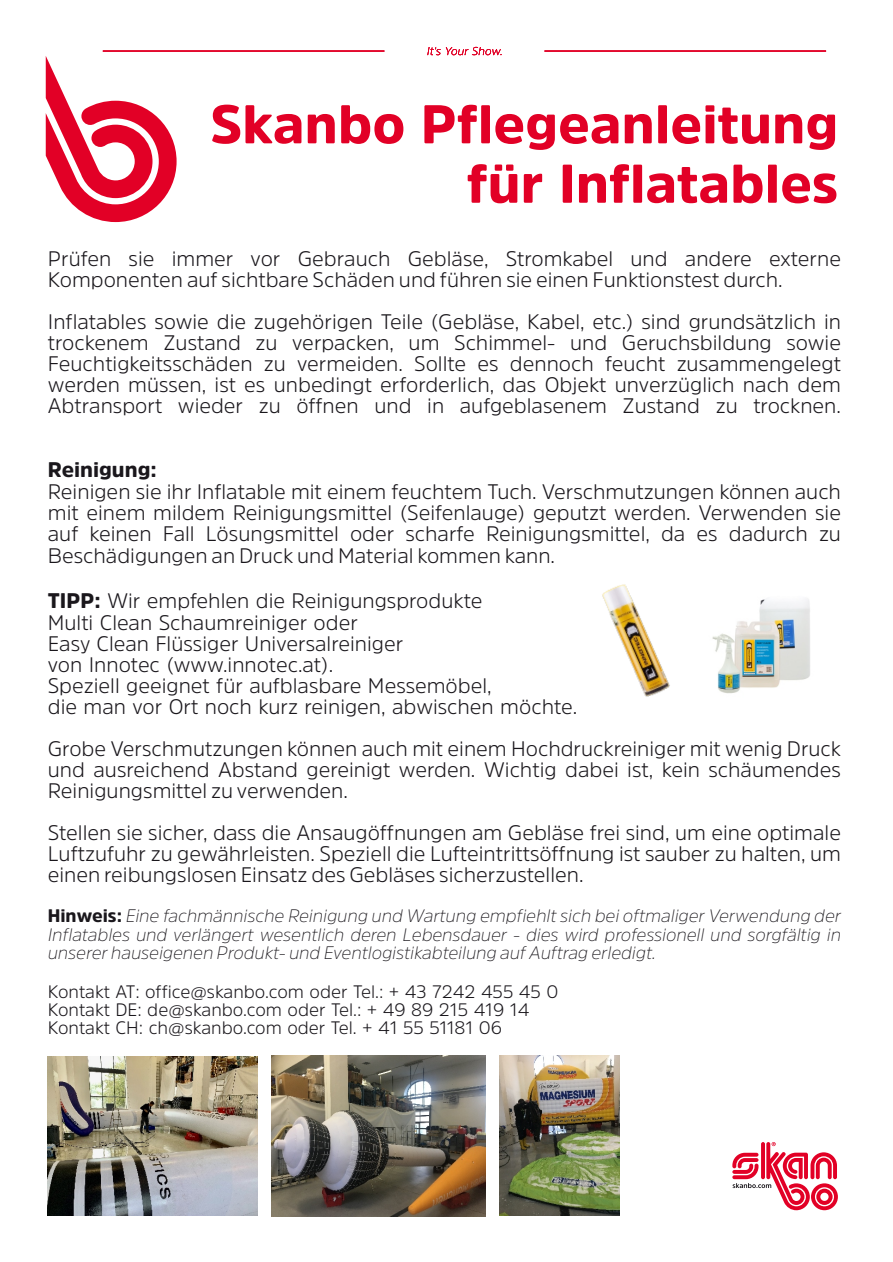
<style>
.page{position:relative;width:893px;height:1262px;background:#fff}
.page>*{position:absolute;margin:0;border:0;box-sizing:border-box;transform-origin:0 0}
.t1{font:700 54px/59.4px "Amsi Pro";color:#e20026;text-align:right}
.t2{font:300 21px/21px "Amsi Pro";color:#1a171c;text-align:justify}
.t3{font:700 21px "Amsi Pro";color:#1a171c}
.t4{font:italic 200 18px/18.5px "Amsi Pro";color:#1a171c;text-align:justify}
.t5{font:300 18px/18px "Amsi Pro";color:#1a171c}
.s1{font-weight:700}
.s2{font-weight:700;font-style:normal}
</style>
<div class="page">
<svg style="left:46px;top:56px;width:130px;height:166px"></svg>
<hr style="left:103px;top:51px;width:281px;height:1px;background:#e20026">
<hr style="left:544px;top:51px;width:282px;height:1px;background:#e20026">
<svg style="left:427px;top:47px;width:74px;height:8px"></svg>
<img style="left:48px;top:1056px;width:209px;height:159px">
<img style="left:271px;top:1055px;width:214px;height:161px">
<img style="left:499px;top:1055px;width:120px;height:160px">
<svg style="left:732px;top:1142px;width:105px;height:68px"></svg>
<img style="left:602px;top:584px;width:68px;height:113px">
<img style="left:712px;top:599px;width:98px;height:95px">
<h1 class="t1" style="left:210px;top:100px;width:629px">Skanbo Pflegeanleitung für Inflatables</h1>
<p class="t2" style="left:48px;top:250px;width:794px">Prüfen sie immer vor Gebrauch Gebläse, Stromkabel und andere externe<br>Komponenten auf sichtbare Schäden und führen sie einen Funktionstest durch.</p>
<p class="t2" style="left:48px;top:313px;width:794px">Inflatables sowie die zugehörigen Teile (Gebläse, Kabel, etc.) sind grundsätzlich in trockenem Zustand zu verpacken, um Schimmel- und Geruchsbildung sowie Feuchtigkeitsschäden zu vermeiden. Sollte es dennoch feucht zusammengelegt werden müssen, ist es unbedingt erforderlich, das Objekt unverzüglich nach dem Abtransport wieder zu öffnen und in aufgeblasenem Zustand zu trocknen.</p>
<p class="t3" style="left:48px;top:461px;width:110px">Reinigung:</p>
<p class="t2" style="left:48px;top:484px;width:794px">Reinigen sie ihr Inflatable mit einem feuchtem Tuch. Verschmutzungen können auch mit einem mildem Reinigungsmittel (Seifenlauge) geputzt werden. Verwenden sie auf keinen Fall Lösungsmittel oder scharfe Reinigungsmittel, da es dadurch zu Beschädigungen an Druck und Material kommen kann.</p>
<p class="t2" style="left:48px;top:592px;width:531px;text-align:left"><span class="s1">TIPP:</span> Wir empfehlen die Reinigungsprodukte<br>Multi Clean Schaumreiniger oder<br>Easy Clean Flüssiger Universalreiniger<br>von Innotec (www.innotec.at).<br>Speziell geeignet für aufblasbare Messemöbel,<br>die man vor Ort noch kurz reinigen, abwischen möchte.</p>
<p class="t2" style="left:48px;top:740px;width:794px">Grobe Verschmutzungen können auch mit einem Hochdruckreiniger mit wenig Druck und ausreichend Abstand gereinigt werden. Wichtig dabei ist, kein schäumendes Reinigungsmittel zu verwenden.</p>
<p class="t2" style="left:48px;top:824px;width:794px">Stellen sie sicher, dass die Ansaugöffnungen am Gebläse frei sind, um eine optimale Luftzufuhr zu gewährleisten. Speziell die Lufteintrittsöffnung ist sauber zu halten, um einen reibungslosen Einsatz des Gebläses sicherzustellen.</p>
<p class="t4" style="left:48px;top:908px;width:794px"><span class="s2">Hinweis:</span> Eine fachmännische Reinigung und Wartung empfiehlt sich bei oftmaliger Verwendung der Inflatables und verlängert wesentlich deren Lebensdauer - dies wird professionell und sorgfältig in unserer hauseigenen Produkt- und Eventlogistikabteilung auf Auftrag erledigt.</p>
<p class="t5" style="left:48px;top:985px;width:512px">Kontakt AT: office@skanbo.com oder Tel.: + 43 7242 455 45 0<br>Kontakt DE: de@skanbo.com oder Tel.: + 49 89 215 419 14<br>Kontakt CH: ch@skanbo.com oder Tel. + 41 55 51181 06</p>
</div>
